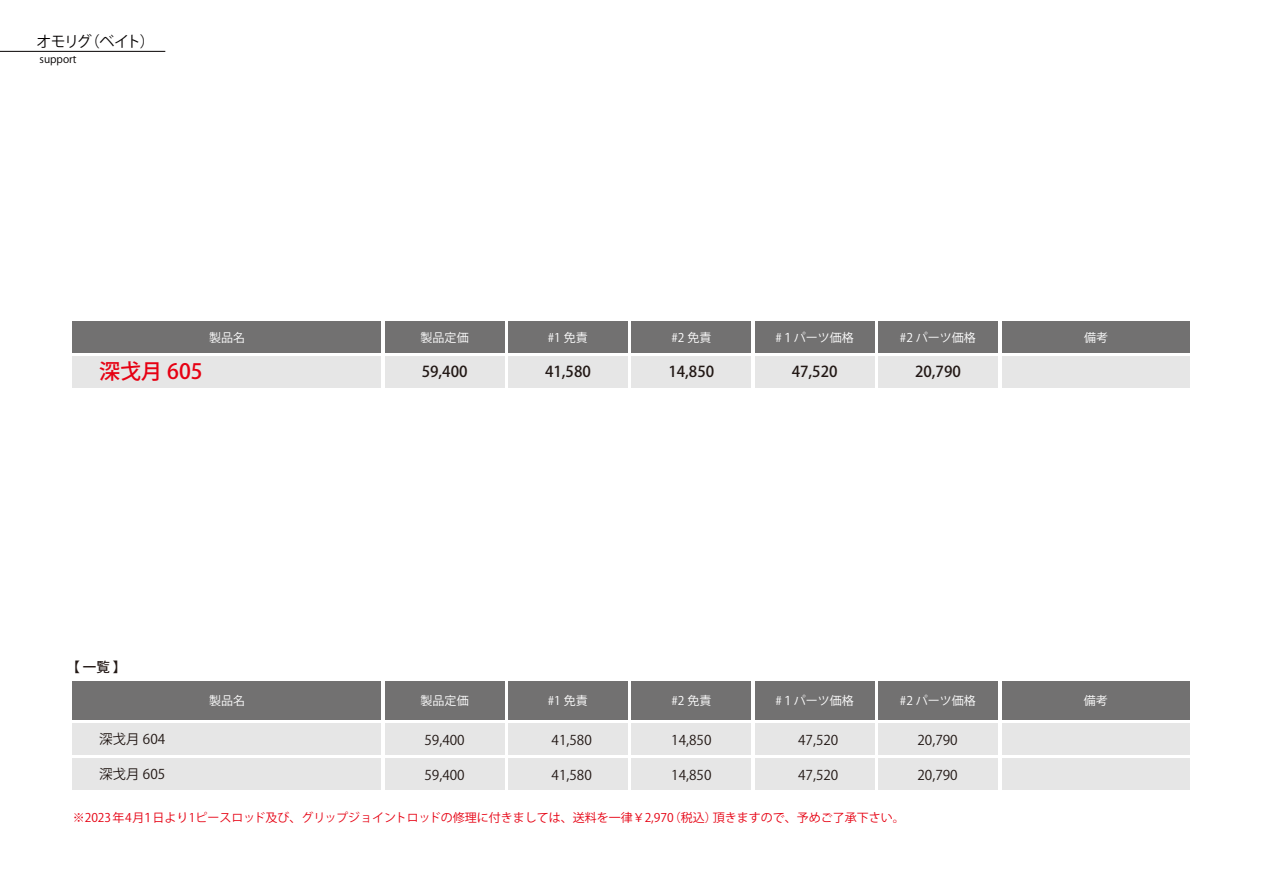
<style>
.page{position:relative;width:1263px;height:893px;background:#fff}
.page>*{position:absolute;margin:0;border:0;box-sizing:border-box;transform-origin:0 0}
.t1{font:500 21px "Koz Go Pr 6 N";color:#e60012}
.t2{font:500 15px "Koz Go Pr 6 N";color:#221815}
.t3{font:15px "Koz Go Pr 6 N";letter-spacing:-.1em;color:#040000}
.t4{font:13.5px "Koz Go Pr 6 N";color:#221815}
.t5{font:500 13.5px "Koz Go Pr 6 N";color:#221815}
.t6{font:12px "Koz Go Pr 6 N";color:#e60012}
.t7{font:12px "Koz Go Pr 6 N";color:#fff}
.t8{font:10.5px "Koz Go Pr 6 N";color:#040000}
</style>
<div class="page">
<div style="left:385px;top:357px;width:119px;height:31px;background:#e6e6e6"></div>
<div style="left:508px;top:357px;width:119px;height:31px;background:#e6e6e6"></div>
<div style="left:632px;top:357px;width:119px;height:31px;background:#e6e6e6"></div>
<div style="left:755px;top:357px;width:119px;height:31px;background:#e6e6e6"></div>
<div style="left:878px;top:357px;width:120px;height:31px;background:#e6e6e6"></div>
<div style="left:73px;top:322px;width:308px;height:31px;background:#727171"></div>
<div style="left:73px;top:357px;width:308px;height:31px;background:#e6e6e6"></div>
<div style="left:385px;top:322px;width:119px;height:31px;background:#727171"></div>
<div style="left:508px;top:322px;width:119px;height:31px;background:#727171"></div>
<div style="left:632px;top:322px;width:119px;height:31px;background:#727171"></div>
<div style="left:755px;top:322px;width:119px;height:31px;background:#727171"></div>
<div style="left:878px;top:322px;width:120px;height:31px;background:#727171"></div>
<div style="left:1002px;top:356px;width:188px;height:31px;background:#e6e6e6"></div>
<div style="left:1002px;top:322px;width:188px;height:31px;background:#727171"></div>
<hr style="left:0;top:51px;width:165px;height:1px;background:#040000">
<div style="left:73px;top:681px;width:308px;height:39px;background:#727171"></div>
<div style="left:73px;top:724px;width:308px;height:31px;background:#e6e6e6"></div>
<div style="left:73px;top:758px;width:308px;height:31px;background:#e6e6e6"></div>
<div style="left:385px;top:724px;width:119px;height:31px;background:#e6e6e6"></div>
<div style="left:385px;top:758px;width:119px;height:31px;background:#e6e6e6"></div>
<div style="left:508px;top:724px;width:119px;height:31px;background:#e6e6e6"></div>
<div style="left:508px;top:758px;width:119px;height:31px;background:#e6e6e6"></div>
<div style="left:632px;top:724px;width:119px;height:31px;background:#e6e6e6"></div>
<div style="left:632px;top:758px;width:119px;height:31px;background:#e6e6e6"></div>
<div style="left:755px;top:724px;width:119px;height:31px;background:#e6e6e6"></div>
<div style="left:755px;top:758px;width:119px;height:31px;background:#e6e6e6"></div>
<div style="left:878px;top:724px;width:120px;height:31px;background:#e6e6e6"></div>
<div style="left:878px;top:758px;width:120px;height:31px;background:#e6e6e6"></div>
<div style="left:385px;top:681px;width:119px;height:39px;background:#727171"></div>
<div style="left:508px;top:681px;width:119px;height:39px;background:#727171"></div>
<div style="left:632px;top:681px;width:119px;height:39px;background:#727171"></div>
<div style="left:755px;top:681px;width:119px;height:39px;background:#727171"></div>
<div style="left:878px;top:681px;width:120px;height:39px;background:#727171"></div>
<div style="left:1002px;top:724px;width:188px;height:31px;background:#e6e6e6"></div>
<div style="left:1002px;top:758px;width:188px;height:31px;background:#e6e6e6"></div>
<div style="left:1002px;top:681px;width:188px;height:39px;background:#727171"></div>
<p class="t3" style="left:36px;top:33px;width:120px">オモリグ（ベイト）</p>
<p class="t8" style="left:40px;top:53px;width:39px">support</p>
<h1 class="t1" style="left:99px;top:359px;width:105px">深戈月 605</h1>
<p class="t7" style="left:209px;top:331px;width:37px">製品名</p>
<p class="t7" style="left:421px;top:331px;width:49px">製品定価</p>
<p class="t7" style="left:548px;top:331px;width:42px">#1 免責</p>
<p class="t7" style="left:671px;top:331px;width:42px">#2 免責</p>
<p class="t7" style="left:775px;top:331px;width:80px">#１パーツ価格</p>
<p class="t7" style="left:900px;top:331px;width:78px">#2 パーツ価格</p>
<p class="t2" style="left:422px;top:363px;width:47px">59,400</p>
<p class="t2" style="left:545px;top:363px;width:47px">41,580</p>
<p class="t2" style="left:668px;top:363px;width:47px">14,850</p>
<p class="t2" style="left:792px;top:363px;width:47px">47,520</p>
<p class="t2" style="left:915px;top:363px;width:47px">20,790</p>
<p class="t7" style="left:1084px;top:331px;width:25px">備考</p>
<p class="t5" style="left:67px;top:659px;width:61px">【 一覧 】</p>
<p class="t7" style="left:209px;top:694px;width:37px">製品名</p>
<p class="t7" style="left:421px;top:694px;width:49px">製品定価</p>
<p class="t7" style="left:548px;top:694px;width:42px">#1 免責</p>
<p class="t7" style="left:671px;top:694px;width:42px">#2 免責</p>
<p class="t7" style="left:775px;top:694px;width:80px">#１パーツ価格</p>
<p class="t7" style="left:900px;top:694px;width:78px">#2 パーツ価格</p>
<p class="t7" style="left:1084px;top:694px;width:25px">備考</p>
<p class="t4" style="left:99px;top:731px;width:68px">深戈月 604</p>
<p class="t4" style="left:99px;top:766px;width:68px">深戈月 605</p>
<p class="t6" style="left:73px;top:810px;width:834px">※2023年4月１日より1ピースロッド及び、グリップジョイントロッドの修理に付きましては、送料を一律￥2,970（税込）頂きますので、予めご了承下さい。</p>
<p class="t4" style="left:798px;top:732px;width:42px">47,520</p>
<p class="t4" style="left:798px;top:767px;width:42px">47,520</p>
<p class="t4" style="left:424px;top:732px;width:42px">59,400</p>
<p class="t4" style="left:424px;top:767px;width:42px">59,400</p>
<p class="t4" style="left:552px;top:732px;width:42px">41,580</p>
<p class="t4" style="left:552px;top:767px;width:42px">41,580</p>
<p class="t4" style="left:671px;top:732px;width:42px">14,850</p>
<p class="t4" style="left:671px;top:767px;width:42px">14,850</p>
<p class="t4" style="left:917px;top:732px;width:42px">20,790</p>
<p class="t4" style="left:917px;top:767px;width:42px">20,790</p>
</div>
